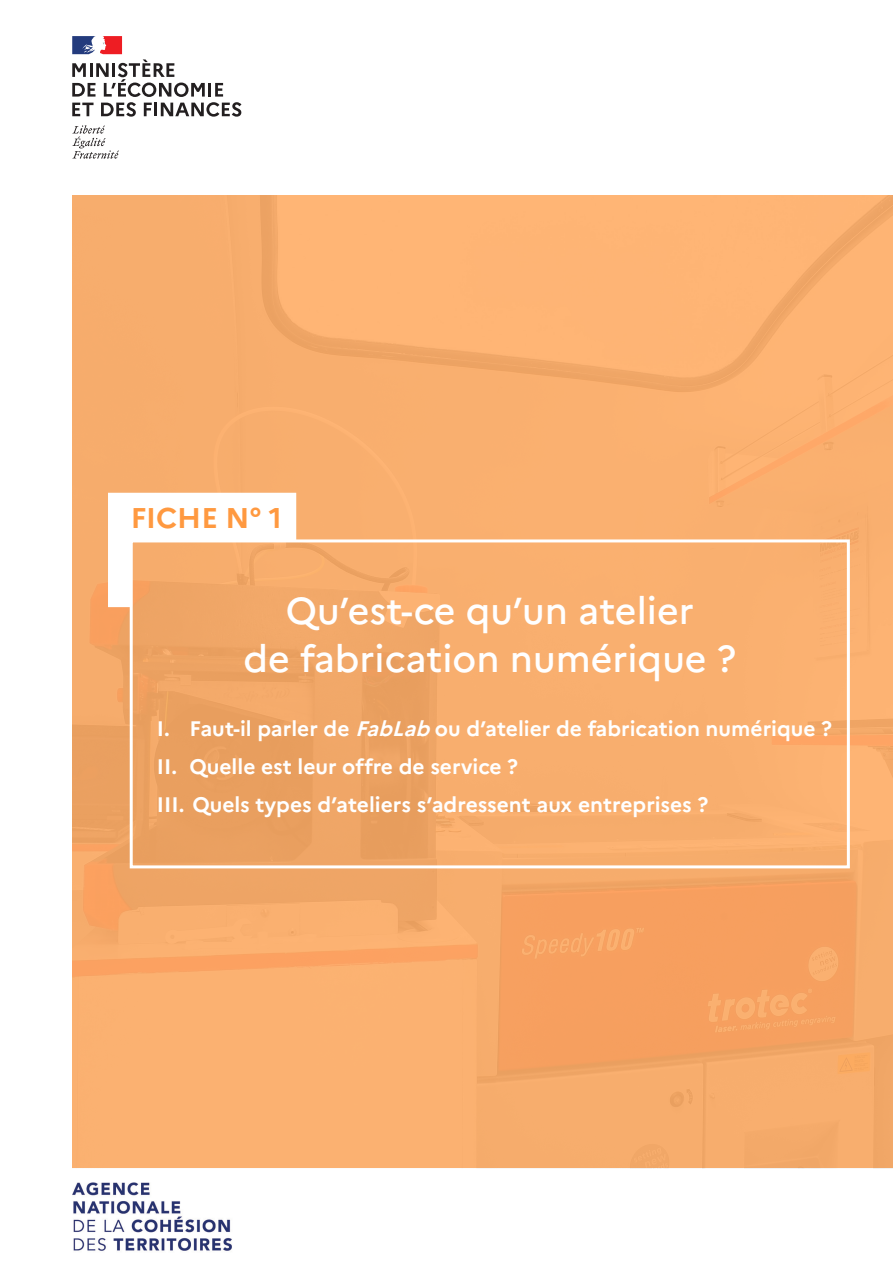
<style>
.page{position:relative;width:893px;height:1263px;background:#fff}
.page>*{position:absolute;margin:0;border:0;box-sizing:border-box;transform-origin:0 0}
.t1{font:500 37.5px/48px "Marianne";color:#fff;text-align:center}
.t2{font:700 28.5px "Marianne";color:#ff9940}
.t3{font:700 21px "Marianne";color:#fff}
.s1{font-style:italic}
</style>
<div class="page">
<svg style="left:72px;top:125px;width:47px;height:34px"></svg>
<svg style="left:72px;top:36px;width:169px;height:81px"></svg>
<img style="left:72px;top:196px;width:821px;height:972px">
<div style="left:130px;top:539px;width:720px;height:329px;border:3px solid #fff"></div>
<svg style="left:108px;top:493px;width:188px;height:114px"></svg>
<img style="left:72px;top:1182px;width:160px;height:69px">
<p class="t2" style="left:131px;top:501px;width:153px">FICHE N° 1</p>
<p class="t1" style="left:244px;top:587px;width:494px">Qu’est-ce qu’un atelier<br>de fabrication numérique ?</p>
<p class="t3" style="left:157px;top:715px;width:677px">I. Faut-il parler de <span class="s1">FabLab</span> ou d’atelier de fabrication numérique ?</p>
<p class="t3" style="left:157px;top:753px;width:363px">II. Quelle est leur offre de service ?</p>
<p class="t3" style="left:157px;top:791px;width:553px">III. Quels types d’ateliers s’adressent aux entreprises ?</p>
</div>
